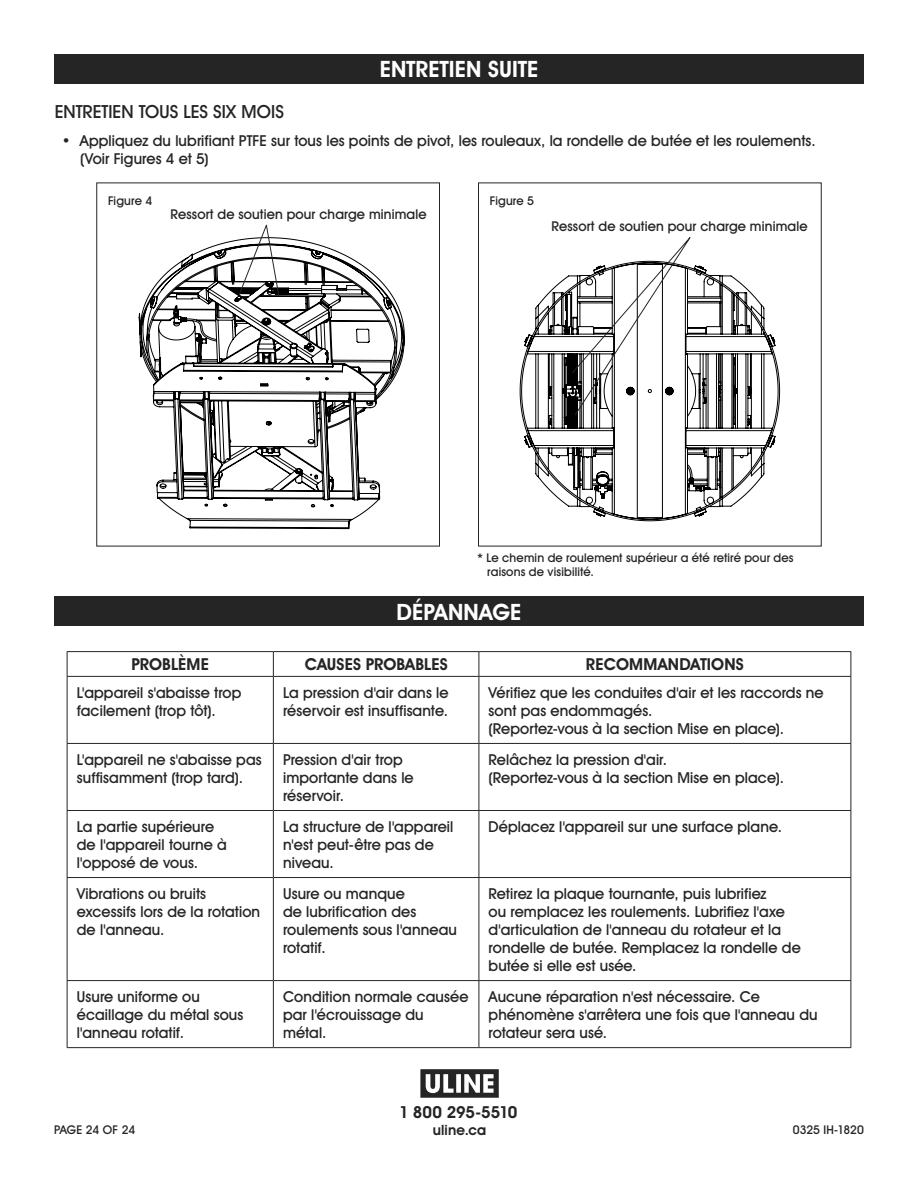
<style>
.page{position:relative;width:918px;height:1188px;background:#fff}
.page>*{position:absolute;margin:0;border:0;box-sizing:border-box;transform-origin:0 0}
.t1{font:700 22.5px "Uline Two Knine";letter-spacing:.005em;color:#fff}
.t2{font:18px "Uline Two Knine";color:#252525}
.t3{font:700 16.5px "Uline Two Knine";letter-spacing:.005em;color:#252525}
.t4{font:700 16.5px "Uline Two Knine";letter-spacing:-.015em;color:#252525}
.t5{font:15px/18px "Uline Two Knine";letter-spacing:.005em;color:#252525}
.t6{font:700 14.25px "Uline Two Knine";letter-spacing:.01em;color:#252525}
.t7{font:13.5px "Uline Two Knine";letter-spacing:.01em;color:#252525}
.t8{font:12px/14.4px "Uline Two Knine";letter-spacing:.015em;color:#252525}
.t9{font:12px "Uline Two Knine";letter-spacing:-.01em;color:#252525}
</style>
<div class="page">
<svg style="left:138px;top:237px;width:267px;height:293px"></svg>
<div style="left:96px;top:183px;width:344px;height:363px;border:1px solid #252525"></div>
<svg style="left:520px;top:265px;width:260px;height:256px"></svg>
<div style="left:478px;top:183px;width:344px;height:363px;border:1px solid #252525"></div>
<div style="left:54px;top:54px;width:810px;height:30px;background:#252525"></div>
<svg style="left:238px;top:224px;width:42px;height:72px"></svg>
<svg style="left:572px;top:237px;width:124px;height:179px"></svg>
<hr style="left:273px;top:677px;width:1px;height:66px;background:#252525">
<hr style="left:479px;top:677px;width:1px;height:66px;background:#252525">
<hr style="left:273px;top:744px;width:1px;height:66px;background:#252525">
<hr style="left:479px;top:744px;width:1px;height:66px;background:#252525">
<hr style="left:273px;top:811px;width:1px;height:66px;background:#252525">
<hr style="left:479px;top:811px;width:1px;height:66px;background:#252525">
<hr style="left:273px;top:878px;width:1px;height:102px;background:#252525">
<hr style="left:479px;top:878px;width:1px;height:102px;background:#252525">
<hr style="left:273px;top:981px;width:1px;height:66px;background:#252525">
<hr style="left:479px;top:981px;width:1px;height:66px;background:#252525">
<hr style="left:67px;top:677px;width:1px;height:66px;background:#252525">
<hr style="left:851px;top:677px;width:1px;height:66px;background:#252525">
<hr style="left:67px;top:743px;width:206px;height:1px;background:#252525">
<hr style="left:67px;top:744px;width:1px;height:66px;background:#252525">
<hr style="left:273px;top:743px;width:206px;height:1px;background:#252525">
<hr style="left:479px;top:743px;width:372px;height:1px;background:#252525">
<hr style="left:851px;top:744px;width:1px;height:66px;background:#252525">
<hr style="left:67px;top:810px;width:206px;height:1px;background:#252525">
<hr style="left:67px;top:811px;width:1px;height:66px;background:#252525">
<hr style="left:273px;top:810px;width:206px;height:1px;background:#252525">
<hr style="left:479px;top:810px;width:372px;height:1px;background:#252525">
<hr style="left:851px;top:811px;width:1px;height:66px;background:#252525">
<hr style="left:67px;top:877px;width:206px;height:1px;background:#252525">
<hr style="left:67px;top:878px;width:1px;height:102px;background:#252525">
<hr style="left:273px;top:877px;width:206px;height:1px;background:#252525">
<hr style="left:479px;top:877px;width:372px;height:1px;background:#252525">
<hr style="left:851px;top:878px;width:1px;height:102px;background:#252525">
<hr style="left:67px;top:980px;width:206px;height:1px;background:#252525">
<hr style="left:67px;top:981px;width:1px;height:66px;background:#252525">
<hr style="left:273px;top:980px;width:206px;height:1px;background:#252525">
<hr style="left:479px;top:980px;width:372px;height:1px;background:#252525">
<hr style="left:851px;top:981px;width:1px;height:66px;background:#252525">
<hr style="left:67px;top:1047px;width:206px;height:1px;background:#252525">
<hr style="left:273px;top:1047px;width:206px;height:1px;background:#252525">
<hr style="left:479px;top:1047px;width:372px;height:1px;background:#252525">
<hr style="left:67px;top:651px;width:206px;height:1px;background:#252525">
<svg style="left:67px;top:652px;width:1px;height:24px"></svg>
<hr style="left:273px;top:651px;width:206px;height:1px;background:#252525">
<svg style="left:273px;top:652px;width:1px;height:24px"></svg>
<hr style="left:479px;top:651px;width:372px;height:1px;background:#252525">
<svg style="left:479px;top:652px;width:1px;height:24px"></svg>
<svg style="left:851px;top:652px;width:1px;height:24px"></svg>
<hr style="left:67px;top:676px;width:206px;height:1px;background:#252525">
<hr style="left:273px;top:676px;width:206px;height:1px;background:#252525">
<hr style="left:479px;top:676px;width:372px;height:1px;background:#252525">
<div style="left:54px;top:596px;width:810px;height:30px;background:#252525"></div>
<svg style="left:420px;top:1069px;width:79px;height:29px"></svg>
<h1 class="t1" style="left:380px;top:56px;width:160px">ENTRETIEN SUITE</h1>
<p class="t2" style="left:55px;top:100px;width:231px">ENTRETIEN TOUS LES SIX MOIS</p>
<p class="t5" style="left:80px;top:132px;width:737px;text-indent:-18px">• Appliquez du lubrifiant PTFE sur tous les points de pivot, les rouleaux, la rondelle de butée et les roulements. (Voir Figures 4 et 5)</p>
<p class="t8" style="left:108px;top:193px;width:46px">Figure 4</p>
<p class="t8" style="left:490px;top:193px;width:46px">Figure 5</p>
<p class="t7" style="left:171px;top:206px;width:258px">Ressort de soutien pour charge minimale</p>
<p class="t7" style="left:552px;top:217px;width:258px">Ressort de soutien pour charge minimale</p>
<p class="t8" style="left:487px;top:550px;width:308px;text-indent:-10px">* Le chemin de roulement supérieur a été retiré pour des raisons de visibilité.</p>
<h1 class="t1" style="left:397px;top:598px;width:126px">DÉPANNAGE</h1>
<p class="t3" style="left:131px;top:655px;width:79px">PROBLÈME</p>
<p class="t3" style="left:305px;top:655px;width:144px">CAUSES PROBABLES</p>
<p class="t3" style="left:586px;top:655px;width:159px">RECOMMANDATIONS</p>
<p class="t5" style="left:77px;top:683px;width:166px">L'appareil s'abaisse trop facilement (trop tôt).</p>
<p class="t5" style="left:283px;top:683px;width:167px">La pression d'air dans le réservoir est insuffisante.</p>
<p class="t5" style="left:489px;top:683px;width:337px">Vérifiez que les conduites d'air et les raccords ne sont pas endommagés.<br>(Reportez-vous à la section Mise en place).</p>
<p class="t5" style="left:77px;top:750px;width:186px">L'appareil ne s'abaisse pas suffisamment (trop tard).</p>
<p class="t5" style="left:283px;top:750px;width:132px">Pression d'air trop importante dans le réservoir.</p>
<p class="t5" style="left:489px;top:750px;width:297px">Relâchez la pression d'air.<br>(Reportez-vous à la section Mise en place).</p>
<p class="t5" style="left:77px;top:817px;width:152px">La partie supérieure de l'appareil tourne à l'opposé de vous.</p>
<p class="t5" style="left:283px;top:817px;width:172px">La structure de l'appareil n'est peut-être pas de niveau.</p>
<p class="t5" style="left:489px;top:817px;width:295px">Déplacez l'appareil sur une surface plane.</p>
<p class="t5" style="left:77px;top:884px;width:185px">Vibrations ou bruits excessifs lors de la rotation de l'anneau.</p>
<p class="t5" style="left:283px;top:884px;width:175px">Usure ou manque<br>de lubrification des roulements sous l'anneau rotatif.</p>
<p class="t5" style="left:489px;top:884px;width:314px">Retirez la plaque tournante, puis lubrifiez<br>ou remplacez les roulements. Lubrifiez l'axe d'articulation de l'anneau du rotateur et la rondelle de butée. Remplacez la rondelle de butée si elle est usée.</p>
<p class="t5" style="left:77px;top:987px;width:168px">Usure uniforme ou écaillage du métal sous l'anneau rotatif.</p>
<p class="t5" style="left:283px;top:987px;width:187px">Condition normale causée par l'écrouissage du métal.</p>
<p class="t5" style="left:489px;top:987px;width:331px">Aucune réparation n'est nécessaire. Ce phénomène s'arrêtera une fois que l'anneau du rotateur sera usé.</p>
<p class="t4" style="left:399px;top:1102px;width:120px">1 800 295-5510</p>
<p class="t6" style="left:433px;top:1121px;width:55px">uline.ca</p>
<p class="t9" style="left:54px;top:1122px;width:83px">PAGE 24 OF 24</p>
<p class="t9" style="left:793px;top:1122px;width:73px">0325 IH-1820</p>
</div>
